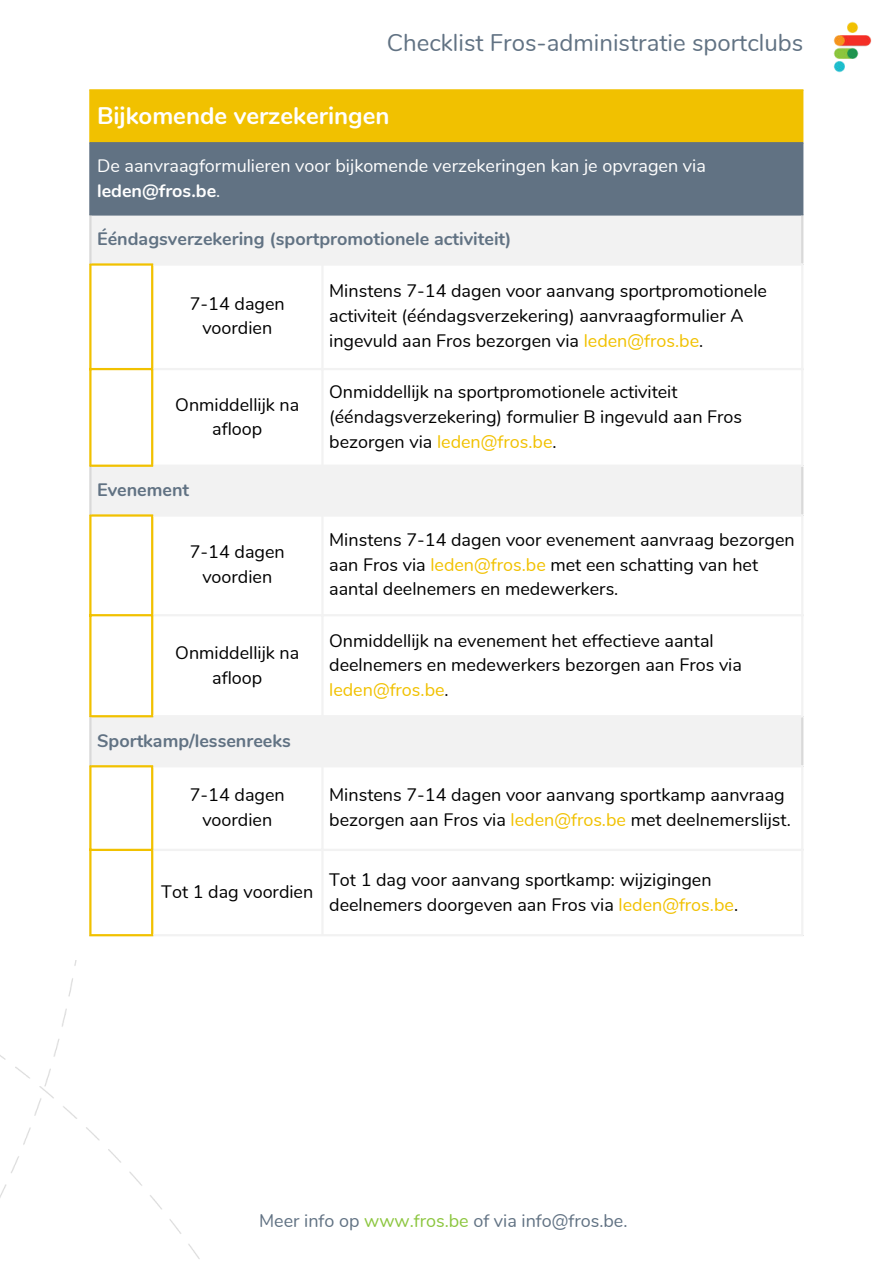
<style>
.page{position:relative;width:893px;height:1264px;background:#fff}
.page>*{position:absolute;margin:0;border:0;box-sizing:border-box;transform-origin:0 0}
.t1{font:24px "Nunito";color:#617283}
.t2{font:700 24px "Nunito";color:#fff}
.t3{font:18px/24.8px "Nunito";color:#000}
.t4{font:18px/24.8px "Nunito";color:#fff}
.t5{font:700 18px "Nunito";color:#617283}
.t6{font:18px "Nunito";color:#617283}
.s1{font-weight:700}
.s2{color:#f1c100}
.s3{color:#8cc63f}
</style>
<div class="page">
<div style="left:90px;top:90px;width:712px;height:53px;background:#f1c100"></div>
<div style="left:90px;top:143px;width:712px;height:72px;background:#617283"></div>
<svg style="left:91px;top:215px;width:710px;height:550px"></svg>
<hr style="left:89px;top:91px;width:2px;height:51px;background:#f1c100">
<hr style="left:89px;top:266px;width:2px;height:198px;background:#f1c100">
<hr style="left:89px;top:516px;width:2px;height:199px;background:#f1c100">
<hr style="left:89px;top:767px;width:2px;height:167px;background:#f1c100">
<hr style="left:151px;top:266px;width:2px;height:198px;background:#f1c100">
<hr style="left:151px;top:516px;width:2px;height:199px;background:#f1c100">
<hr style="left:151px;top:767px;width:2px;height:167px;background:#f1c100">
<hr style="left:801px;top:91px;width:2px;height:51px;background:#f1c100">
<hr style="left:89px;top:89px;width:714px;height:2px;background:#f1c100">
<hr style="left:89px;top:263px;width:64px;height:3px;background:#f1c100">
<hr style="left:89px;top:368px;width:64px;height:2px;background:#f1c100">
<hr style="left:89px;top:464px;width:64px;height:3px;background:#f1c100">
<hr style="left:89px;top:514px;width:64px;height:2px;background:#f1c100">
<hr style="left:89px;top:614px;width:64px;height:2px;background:#f1c100">
<hr style="left:89px;top:715px;width:64px;height:2px;background:#f1c100">
<hr style="left:89px;top:765px;width:64px;height:2px;background:#f1c100">
<hr style="left:89px;top:848px;width:64px;height:3px;background:#f1c100">
<hr style="left:89px;top:934px;width:64px;height:2px;background:#f1c100">
<hr style="left:89px;top:144px;width:2px;height:69px;background:#617283">
<hr style="left:801px;top:144px;width:2px;height:69px;background:#617283">
<hr style="left:89px;top:142px;width:714px;height:2px;background:#617283">
<hr style="left:89px;top:213px;width:714px;height:2px;background:#617283">
<hr style="left:89px;top:215px;width:2px;height:48px;background:#d9d9d9">
<hr style="left:89px;top:467px;width:2px;height:47px;background:#d9d9d9">
<hr style="left:89px;top:717px;width:2px;height:48px;background:#d9d9d9">
<hr style="left:801px;top:215px;width:2px;height:48px;background:#d9d9d9">
<hr style="left:801px;top:467px;width:2px;height:47px;background:#d9d9d9">
<hr style="left:801px;top:717px;width:2px;height:48px;background:#d9d9d9">
<hr style="left:321px;top:266px;width:2px;height:198px;background:#f2f2f2">
<hr style="left:321px;top:516px;width:2px;height:199px;background:#f2f2f2">
<hr style="left:321px;top:767px;width:2px;height:167px;background:#f2f2f2">
<hr style="left:801px;top:266px;width:2px;height:198px;background:#f2f2f2">
<hr style="left:801px;top:516px;width:2px;height:199px;background:#f2f2f2">
<hr style="left:801px;top:767px;width:2px;height:167px;background:#f2f2f2">
<hr style="left:153px;top:263px;width:650px;height:3px;background:#f2f2f2">
<hr style="left:153px;top:368px;width:650px;height:2px;background:#f2f2f2">
<hr style="left:153px;top:464px;width:650px;height:3px;background:#f2f2f2">
<hr style="left:153px;top:514px;width:650px;height:2px;background:#f2f2f2">
<hr style="left:153px;top:614px;width:650px;height:2px;background:#f2f2f2">
<hr style="left:153px;top:715px;width:650px;height:2px;background:#f2f2f2">
<hr style="left:153px;top:765px;width:650px;height:2px;background:#f2f2f2">
<hr style="left:153px;top:848px;width:650px;height:3px;background:#f2f2f2">
<hr style="left:153px;top:934px;width:650px;height:2px;background:#f2f2f2">
<img style="left:799px;top:21px;width:73px;height:72px">
<img style="left:0;top:960px;width:200px;height:299px">
<h1 class="t1" style="left:387px;top:25px;width:418px">Checklist Fros-administratie sportclubs</h1>
<h1 class="t2" style="left:97px;top:98px;width:294px">Bijkomende verzekeringen</h1>
<p class="t4" style="left:97px;top:153px;width:610px">De aanvraagformulieren voor bijkomende verzekeringen kan je opvragen via <span class="s1">leden@fros.be</span>.</p>
<p class="t5" style="left:97px;top:225px;width:416px">Ééndagsverzekering (sportpromotionele activiteit)</p>
<p class="t3" style="left:190px;top:290px;width:96px;text-align:center">7-14 dagen voordien</p>
<p class="t3" style="left:175px;top:391px;width:125px;text-align:center">Onmiddellijk na afloop</p>
<p class="t5" style="left:97px;top:476px;width:94px">Evenement</p>
<p class="t3" style="left:190px;top:538px;width:96px;text-align:center">7-14 dagen voordien</p>
<p class="t3" style="left:175px;top:639px;width:125px;text-align:center">Onmiddellijk na afloop</p>
<p class="t3" style="left:329px;top:277px;width:439px">Minstens 7-14 dagen voor aanvang sportpromotionele activiteit (ééndagsverzekering) aanvraagformulier A ingevuld aan Fros bezorgen via <span class="s2">leden@fros.be</span>.</p>
<p class="t3" style="left:329px;top:379px;width:414px">Onmiddellijk na sportpromotionele activiteit (ééndagsverzekering) formulier B ingevuld aan Fros bezorgen via <span class="s2">leden@fros.be</span>.</p>
<p class="t3" style="left:329px;top:526px;width:467px">Minstens 7-14 dagen voor evenement aanvraag bezorgen aan Fros via <span class="s2">leden@fros.be</span> met een schatting van het aantal deelnemers en medewerkers.</p>
<p class="t3" style="left:329px;top:627px;width:414px">Onmiddellijk na evenement het effectieve aantal deelnemers en medewerkers bezorgen aan Fros via <span class="s2">leden@fros.be</span>.</p>
<p class="t5" style="left:97px;top:727px;width:195px">Sportkamp/lessenreeks</p>
<p class="t3" style="left:190px;top:781px;width:96px;text-align:center">7-14 dagen voordien</p>
<p class="t3" style="left:329px;top:781px;width:463px">Minstens 7-14 dagen voor aanvang sportkamp aanvraag bezorgen aan Fros via <span class="s2">leden@fros.be</span> met deelnemerslijst.</p>
<p class="t3" style="left:161px;top:878px;width:153px">Tot 1 dag voordien</p>
<p class="t3" style="left:329px;top:866px;width:410px">Tot 1 dag voor aanvang sportkamp: wijzigingen deelnemers doorgeven aan Fros via <span class="s2">leden@fros.be</span>.</p>
<p class="t6" style="left:259px;top:1207px;width:370px">Meer info op <span class="s3">www.fros.be</span> of via info@fros.be.</p>
</div>
